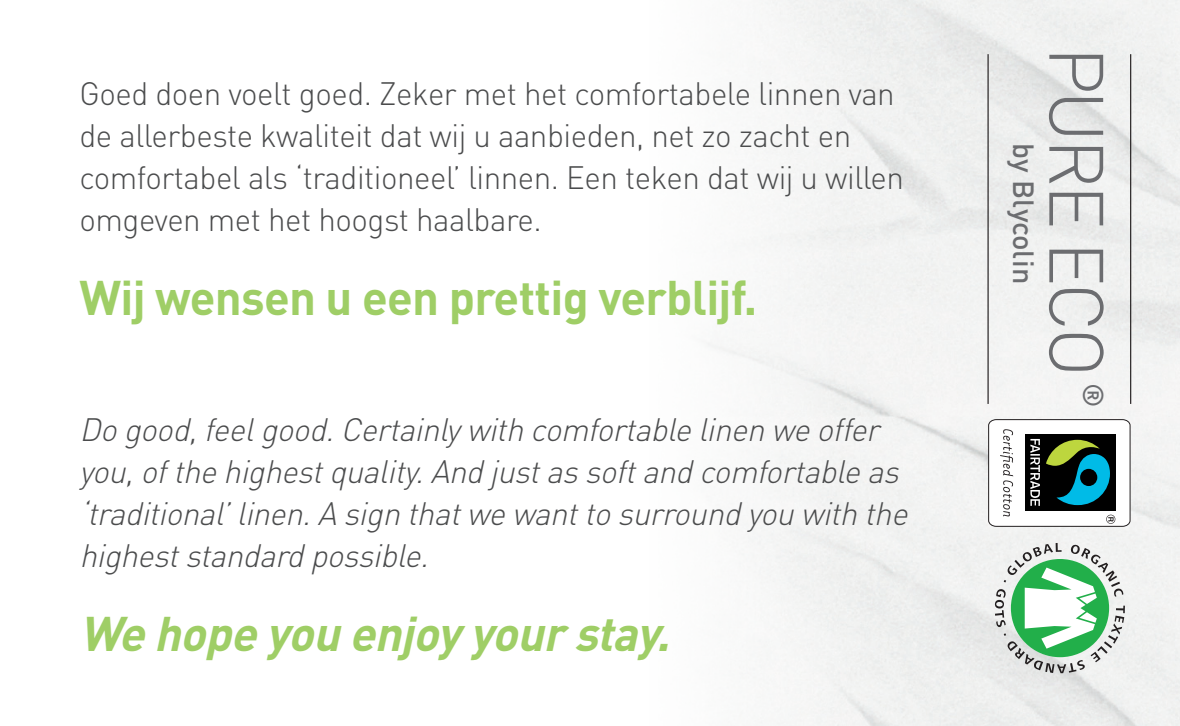
<style>
.page{position:relative;width:1180px;height:726px;background:#fff}
.page>*{position:absolute;margin:0;border:0;box-sizing:border-box;transform-origin:0 0}
.t1{font:300 75.6px "DIN";letter-spacing:-.05em;color:#6c6d70}
.t2{font:700 48px "DIN";letter-spacing:-.015em;color:#9fce66}
.t3{font:italic 700 48px "DIN";color:#9fce66}
.t4{font:300 32px/42px "DIN";letter-spacing:-.015em;color:#4b4c4d}
.t5{font:italic 300 32px/42px "DIN";color:#4b4c4d}
.t6{font:500 28.8px "DIN";color:#6c6d70}
.t7{font:500 28.4px "DIN";color:#6c6d70}
</style>
<div class="page">
<img style="left:941px;top:0;width:238px;height:726px">
<hr style="left:1129px;top:54px;width:2px;height:350px;background:#231f20">
<hr style="left:987px;top:54px;width:1px;height:350px;background:#231f20">
<svg style="left:994px;top:543px;width:130px;height:130px"></svg>
<svg style="left:988px;top:419px;width:142px;height:108px"></svg>
<p class="t4" style="left:79px;top:72px;width:826px">Goed doen voelt goed. Zeker met het comfortabele linnen van de allerbeste kwaliteit dat wij u aanbieden, net zo zacht en comfortabel als ‘traditioneel’ linnen. Een teken dat wij u willen omgeven met het hoogst haalbare.</p>
<h2 class="t2" style="left:79px;top:266px;width:679px">Wij wensen u een prettig verblijf.</h2>
<p class="t5" style="left:79px;top:408px;width:837px">Dogood,feelgood.Certainlywith comfortablelinen weoffer you,ofthehighestquality.And justassoftand comfortableas ‘traditional’linen.A sign thatwewanttosurround you with the higheststandard possible.</p>
<h2 class="t3" style="left:79px;top:602px;width:604px">We hope you enjoy yourstay.</h2>
<p class="t6" style="left:1041px;top:142px;width:143px;rotate:90deg">by Blycolin</p>
<h1 class="t1" style="left:1122px;top:46px;width:332px;rotate:90deg">PURE ECO</h1>
<p class="t7" style="left:1111px;top:382px;width:26px;rotate:90deg">®</p>
</div>
